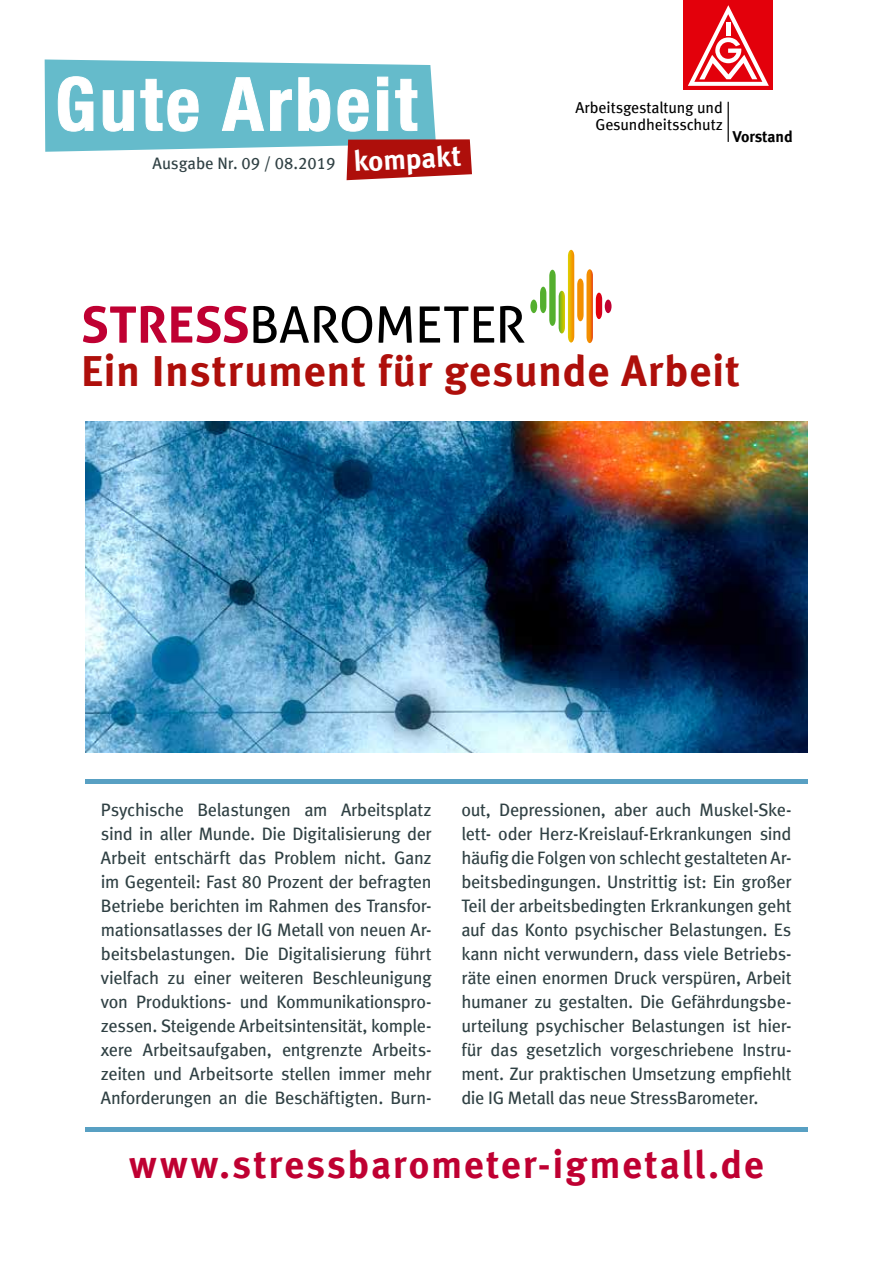
<style>
.page{position:relative;width:893px;height:1263px;background:#fff}
.page>*{position:absolute;margin:0;border:0;box-sizing:border-box;transform-origin:0 0}
.t1{font:50.1px "Aller";letter-spacing:-.005em;color:#000}
.t2{font:700 43.5px "Meta IGM";letter-spacing:.01em;color:#ae0f0b}
.t3{font:700 39px "Meta IGM";letter-spacing:.04em;color:#bf0032}
.t4{font:700 28.5px "Meta IGM";color:#fff}
.t5{font:18px/24px "Meta Book LF";letter-spacing:-.02em;color:#2f4043;text-align:justify}
.t6{font:16.65px "Meta Book LF";color:#2f4043}
.t7{font:15.75px/17.1px "Meta";color:#000;text-align:right}
.t8{font:15.75px "Meta Bold LF";letter-spacing:-.005em;color:#000}
.s1{font-weight:700;color:#bf0032}
</style>
<div class="page">
<img style="left:85px;top:422px;width:723px;height:331px">
<hr style="left:85px;top:780px;width:723px;height:4px;background:#58a0c3">
<div style="left:85px;top:1127px;width:723px;height:5px;background:#58a0c3"></div>
<svg style="left:45px;top:59px;width:427px;height:121px"></svg>
<div style="left:683px;top:0;width:90px;height:89px;background:#e3000b"></div>
<svg style="left:688px;top:5px;width:81px;height:81px"></svg>
<hr style="left:728px;top:102px;width:1px;height:40px;background:#000">
<div style="left:530px;top:300px;width:7px;height:13px;background:#54af2e;border-radius:50%"></div>
<svg style="left:540px;top:250px;width:62px;height:93px"></svg>
<div style="left:605px;top:300px;width:6px;height:13px;background:#bf0032;border-radius:50%"></div>
<p class="t6" style="left:153px;top:153px;width:184px">Ausgabe Nr. 09 / 08.2019</p>
<h3 class="t4" style="left:352px;top:139px;width:109px;rotate:-3deg">kompakt</h3>
<p class="t7" style="left:576px;top:99px;width:149px">Arbeitsgestaltung und<br>Gesundheitsschutz</p>
<p class="t8" style="left:733px;top:127px;width:61px">Vorstand</p>
<h1 class="t1" style="left:81px;top:294px;width:446px"><span class="s1">STRESS</span>BAROMETER</h1>
<h2 class="t2" style="left:81px;top:337px;width:660px">Ein Instrument für gesunde Arbeit</h2>
<p class="t5" style="left:101px;top:797px;width:332px">Psychische Belastungen am Arbeitsplatz sind in aller Munde. Die Digitalisierung der Arbeit entschärft das Problem nicht. Ganz im Gegenteil: Fast 80 Prozent der befragten Betriebe berichten im Rahmen des Transfor&shy;mationsatlasses der IG Metall von neuen Ar&shy;beitsbelastungen. Die Digitalisierung führt vielfach zu einer weiteren Beschleunigung von Produktions- und Kommunikationspro&shy;zessen. Steigende Arbeitsintensität, komple&shy;xere Arbeitsaufgaben, entgrenzte Arbeits&shy;zeiten und Arbeitsorte stellen immer mehr Anforderungen an die Beschäftigten. Burn-</p>
<p class="t5" style="left:461px;top:797px;width:332px">out, Depressionen, aber auch Muskel-Ske&shy;lett- oder Herz-Kreislauf-Erkrankungen sind häufig die Folgen von schlecht gestalteten Ar&shy;beitsbedingungen. Unstrittig ist: Ein großer Teil der arbeitsbedingten Erkrankungen geht auf das Konto psychischer Belastungen. Es kann nicht verwundern, dass viele Betriebs&shy;räte einen enormen Druck verspüren, Arbeit humaner zu gestalten. Die Gefährdungsbe&shy;urteilung psychischer Belastungen ist hier&shy;für das gesetzlich vorgeschriebene Instru&shy;ment. Zur praktischen Umsetzung empfiehlt die IG Metall das neue StressBarometer.</p>
<h3 class="t3" style="left:129px;top:1134px;width:636px">www.stressbarometer-igmetall.de</h3>
</div>
